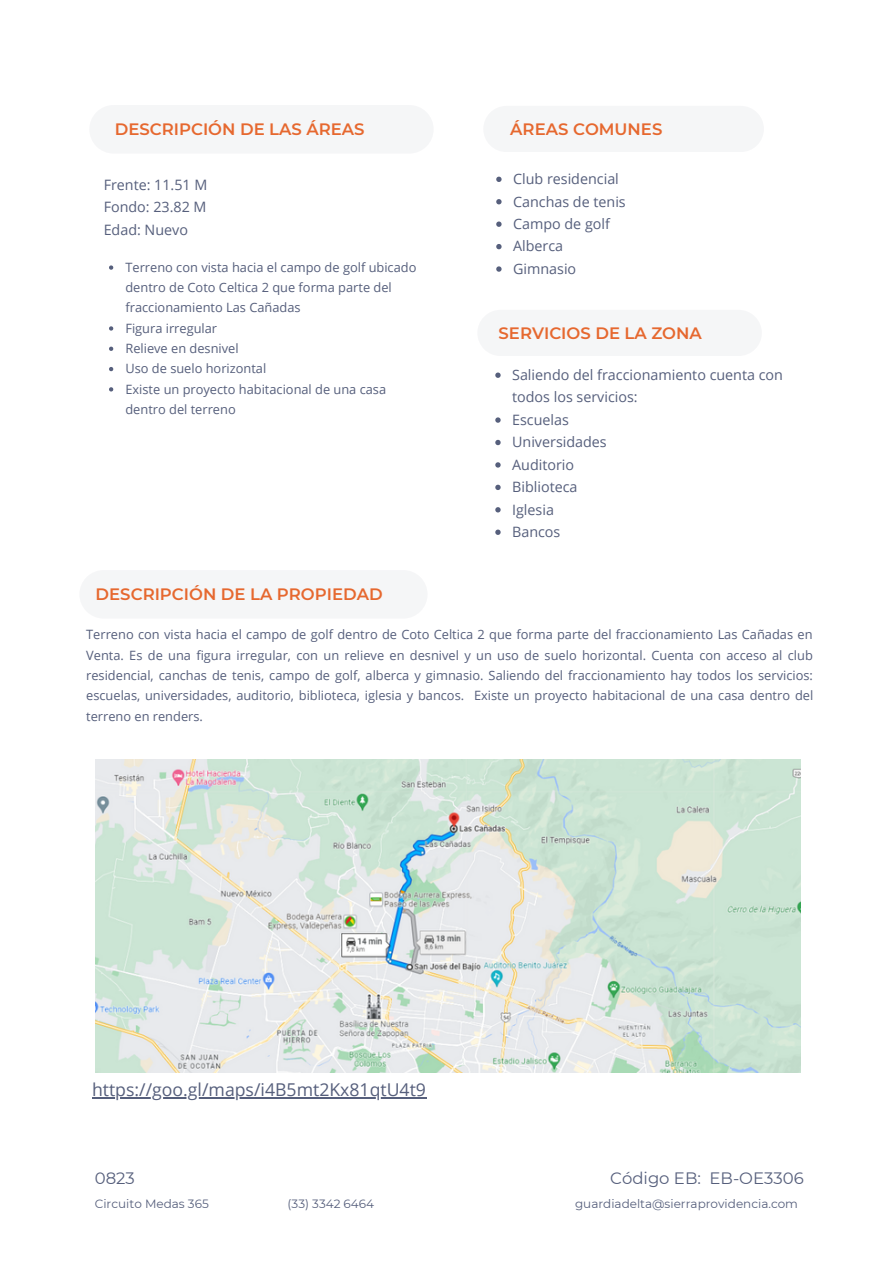
<style>
.page{position:relative;width:893px;height:1264px;background:#fff}
.page>*{position:absolute;margin:0;border:0;box-sizing:border-box;transform-origin:0 0}
.t1{font:17.7px "Open Sans";color:#565f7c}
.t2{font:600 16.5px "Montserrat";color:#e6682f}
.t3{font:16.5px "Montserrat";color:#565f7c}
.t4{font:14.25px/22.4px "Open Sans";color:#565f7c}
.t5{font:12.75px/20.2px "Open Sans";color:#565f7c}
.t6{font:12px "Montserrat";color:#565f7c}
</style>
<div class="page">
<div style="left:477px;top:310px;width:284px;height:46px;background:#f5f6f7;border-radius:23px"></div>
<div style="left:483px;top:106px;width:281px;height:46px;background:#f5f6f7;border-radius:23px"></div>
<img style="left:95px;top:759px;width:705px;height:313px">
<hr style="left:92px;top:1097px;width:334px;height:1px;background:#565f7c">
<svg style="left:109px;top:265px;width:4px;height:5px"></svg>
<svg style="left:109px;top:326px;width:4px;height:4px"></svg>
<svg style="left:109px;top:346px;width:4px;height:5px"></svg>
<svg style="left:109px;top:367px;width:4px;height:4px"></svg>
<svg style="left:109px;top:387px;width:4px;height:4px"></svg>
<svg style="left:495px;top:372px;width:5px;height:6px"></svg>
<svg style="left:495px;top:417px;width:5px;height:6px"></svg>
<svg style="left:495px;top:440px;width:5px;height:5px"></svg>
<svg style="left:495px;top:462px;width:5px;height:5px"></svg>
<svg style="left:495px;top:484px;width:5px;height:6px"></svg>
<svg style="left:495px;top:507px;width:5px;height:5px"></svg>
<svg style="left:495px;top:529px;width:5px;height:6px"></svg>
<svg style="left:496px;top:177px;width:5px;height:5px"></svg>
<svg style="left:496px;top:199px;width:5px;height:5px"></svg>
<svg style="left:496px;top:221px;width:5px;height:6px"></svg>
<svg style="left:496px;top:244px;width:5px;height:5px"></svg>
<svg style="left:496px;top:266px;width:5px;height:6px"></svg>
<p class="t2" style="left:115px;top:119px;width:251px">DESCRIPCIÓN DE LAS ÁREAS</p>
<p class="t4" style="left:104px;top:173px;width:105px">Frente: 11.51 M</p>
<p class="t4" style="left:104px;top:195px;width:104px">Fondo: 23.82 M</p>
<p class="t4" style="left:104px;top:218px;width:86px">Edad: Nuevo</p>
<p class="t5" style="left:125px;top:257px;width:292px">Terreno con vista hacia el campo de golf ubicado dentro de Coto Celtica 2 que forma parte del fraccionamiento Las Cañadas</p>
<p class="t5" style="left:125px;top:318px;width:93px">Figura irregular</p>
<p class="t5" style="left:125px;top:338px;width:115px">Relieve en desnivel</p>
<p class="t5" style="left:125px;top:358px;width:142px">Uso de suelo horizontal</p>
<p class="t5" style="left:125px;top:378px;width:262px">Existe un proyecto habitacional de una casa dentro del terreno</p>
<p class="t2" style="left:510px;top:119px;width:153px">ÁREAS COMUNES</p>
<p class="t4" style="left:513px;top:167px;width:107px">Club residencial</p>
<p class="t4" style="left:513px;top:190px;width:114px">Canchas de tenis</p>
<p class="t4" style="left:513px;top:212px;width:98px">Campo de golf</p>
<p class="t4" style="left:513px;top:235px;width:52px">Alberca</p>
<p class="t4" style="left:513px;top:257px;width:65px">Gimnasio</p>
<p class="t2" style="left:498px;top:322px;width:205px">SERVICIOS DE LA ZONA</p>
<p class="t4" style="left:512px;top:363px;width:272px">Saliendo del fraccionamiento cuenta con todos los servicios:</p>
<p class="t4" style="left:512px;top:408px;width:58px">Escuelas</p>
<p class="t4" style="left:512px;top:430px;width:96px">Universidades</p>
<p class="t4" style="left:512px;top:453px;width:63px">Auditorio</p>
<p class="t4" style="left:512px;top:475px;width:67px">Biblioteca</p>
<p class="t4" style="left:512px;top:498px;width:43px">Iglesia</p>
<p class="t4" style="left:512px;top:520px;width:50px">Bancos</p>
<p class="t2" style="left:96px;top:584px;width:288px">DESCRIPCIÓN DE LA PROPIEDAD</p>
<p class="t5" style="left:86px;top:624px;width:728px;text-align:justify">Terreno con vista hacia el campo de golf dentro de Coto Celtica 2 que forma parte del fraccionamiento Las Cañadas en Venta. Es de una figura irregular, con un relieve en desnivel y un uso de suelo horizontal. Cuenta con acceso al club residencial, canchas de tenis, campo de golf, alberca y gimnasio. Saliendo del fraccionamiento hay todos los servicios: escuelas, universidades, auditorio, biblioteca, iglesia y bancos. Existe un proyecto habitacional de una casa dentro del terreno en renders.</p>
<p class="t1" style="left:92px;top:1077px;width:335px">https://goo.gl/maps/i4B5mt2Kx81qtU4t9</p>
<p class="t3" style="left:95px;top:1168px;width:42px">0823</p>
<p class="t3" style="left:610px;top:1168px;width:195px">Código EB: EB-OE3306</p>
<p class="t6" style="left:95px;top:1196px;width:115px">Circuito Medas 365</p>
<p class="t6" style="left:287px;top:1196px;width:88px">(33) 3342 6464</p>
<p class="t6" style="left:575px;top:1196px;width:224px">guardiadelta@sierraprovidencia.com</p>
</div>
